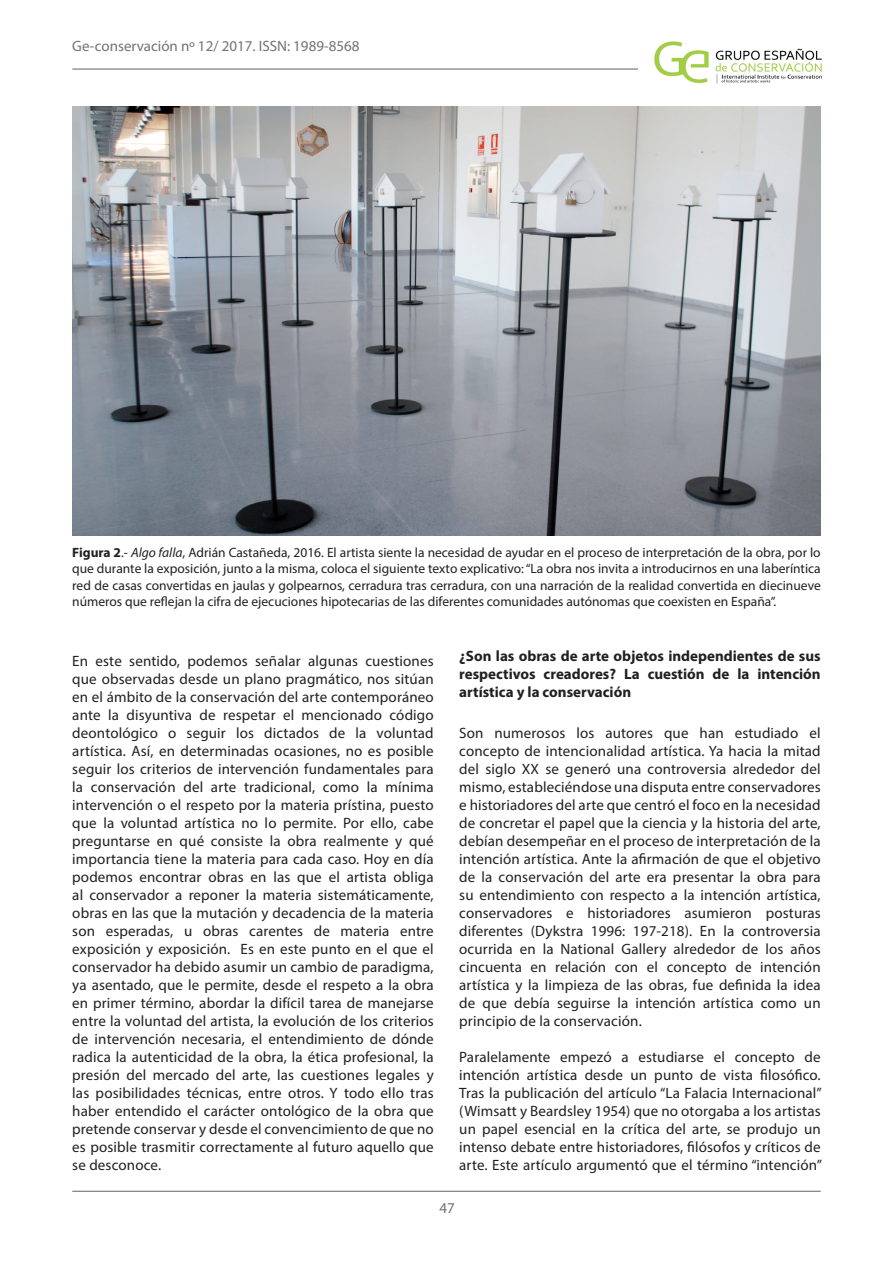
<style>
.page{position:relative;width:893px;height:1263px;background:#fff}
.page>*{position:absolute;margin:0;border:0;box-sizing:border-box;transform-origin:0 0}
.t1{font:15px/18px "Myriad Pro";letter-spacing:.01em;color:#231f20;text-align:justify}
.t2{font:700 15px/18px "Myriad Pro";color:#231f20;text-align:justify}
.t3{font:15px "Myriad Pro";color:#717275}
.t4{font:13.5px/16.5px "Myriad Pro";color:#231f20;text-align:justify}
.s1{font-weight:700}
.s2{font-style:italic}
</style>
<div class="page">
<hr style="left:72px;top:68px;width:567px;height:2px;background:#717275">
<hr style="left:72px;top:1191px;width:749px;height:1px;background:#717275">
<img style="left:654px;top:41px;width:168px;height:43px">
<img style="left:72px;top:106px;width:749px;height:430px">
<p class="t3" style="left:72px;top:37px;width:289px">Ge-conservación nº 12/ 2017. ISSN: 1989-8568</p>
<p class="t4" style="left:72px;top:544px;width:750px"><span class="s1">Figura 2</span>.- <span class="s2">Algo falla</span>, Adrián Castañeda, 2016. El artista siente la necesidad de ayudar en el proceso de interpretación de la obra, por lo que durante la exposición, junto a la misma, coloca el siguiente texto explicativo: “La obra nos invita a introducirnos en una laberíntica red de casas convertidas en jaulas y golpearnos, cerradura tras cerradura, con una narración de la realidad convertida en diecinueve números que reflejan la cifra de ejecuciones hipotecarias de las diferentes comunidades autónomas que coexisten en España”.</p>
<p class="t1" style="left:72px;top:652px;width:363px">En este sentido, podemos señalar algunas cuestiones que observadas desde un plano pragmático, nos sitúan en el ámbito de la conservación del arte contemporáneo ante la disyuntiva de respetar el mencionado código deontológico o seguir los dictados de la voluntad artística. Así, en determinadas ocasiones, no es posible seguir los criterios de intervención fundamentales para la conservación del arte tradicional, como la mínima intervención o el respeto por la materia prístina, puesto que la voluntad artística no lo permite. Por ello, cabe preguntarse en qué consiste la obra realmente y qué importancia tiene la materia para cada caso. Hoy en día podemos encontrar obras en las que el artista obliga al conservador a reponer la materia sistemáticamente, obras en las que la mutación y decadencia de la materia son esperadas, u obras carentes de materia entre exposición y exposición. Es en este punto en el que el conservador ha debido asumir un cambio de paradigma, ya asentado, que le permite, desde el respeto a la obra en primer término, abordar la difícil tarea de manejarse entre la voluntad del artista, la evolución de los criterios de intervención necesaria, el entendimiento de dónde radica la autenticidad de la obra, la ética profesional, la presión del mercado del arte, las cuestiones legales y las posibilidades técnicas, entre otros. Y todo ello tras haber entendido el carácter ontológico de la obra que pretende conservar y desde el convencimiento de que no es posible trasmitir correctamente al futuro aquello que se desconoce.</p>
<p class="t2" style="left:459px;top:647px;width:363px">¿Son las obras de arte objetos independientes de sus respectivos creadores? La cuestión de la intención artística y la conservación</p>
<p class="t1" style="left:459px;top:724px;width:363px">Son numerosos los autores que han estudiado el concepto de intencionalidad artística. Ya hacia la mitad del siglo XX se generó una controversia alrededor del mismo, estableciéndose una disputa entre conservadores e historiadores del arte que centró el foco en la necesidad de concretar el papel que la ciencia y la historia del arte, debían desempeñar en el proceso de interpretación de la intención artística. Ante la afirmación de que el objetivo de la conservación del arte era presentar la obra para su entendimiento con respecto a la intención artística, conservadores e historiadores asumieron posturas diferentes (Dykstra 1996: 197-218). En la controversia ocurrida en la National Gallery alrededor de los años cincuenta en relación con el concepto de intención artística y la limpieza de las obras, fue definida la idea de que debía seguirse la intención artística como un principio de la conservación.</p>
<p class="t1" style="left:459px;top:1048px;width:364px">Paralelamente empezó a estudiarse el concepto de intención artística desde un punto de vista filosófico.<br>Tras la publicación del artículo “La Falacia Internacional” (Wimsatt y Beardsley 1954) que no otorgaba a los artistas un papel esencial en la crítica del arte, se produjo un intenso debate entre historiadores, filósofos y críticos de arte. Este artículo argumentó que el término “intención”</p>
<p class="t3" style="left:439px;top:1198px;width:17px">47</p>
</div>
